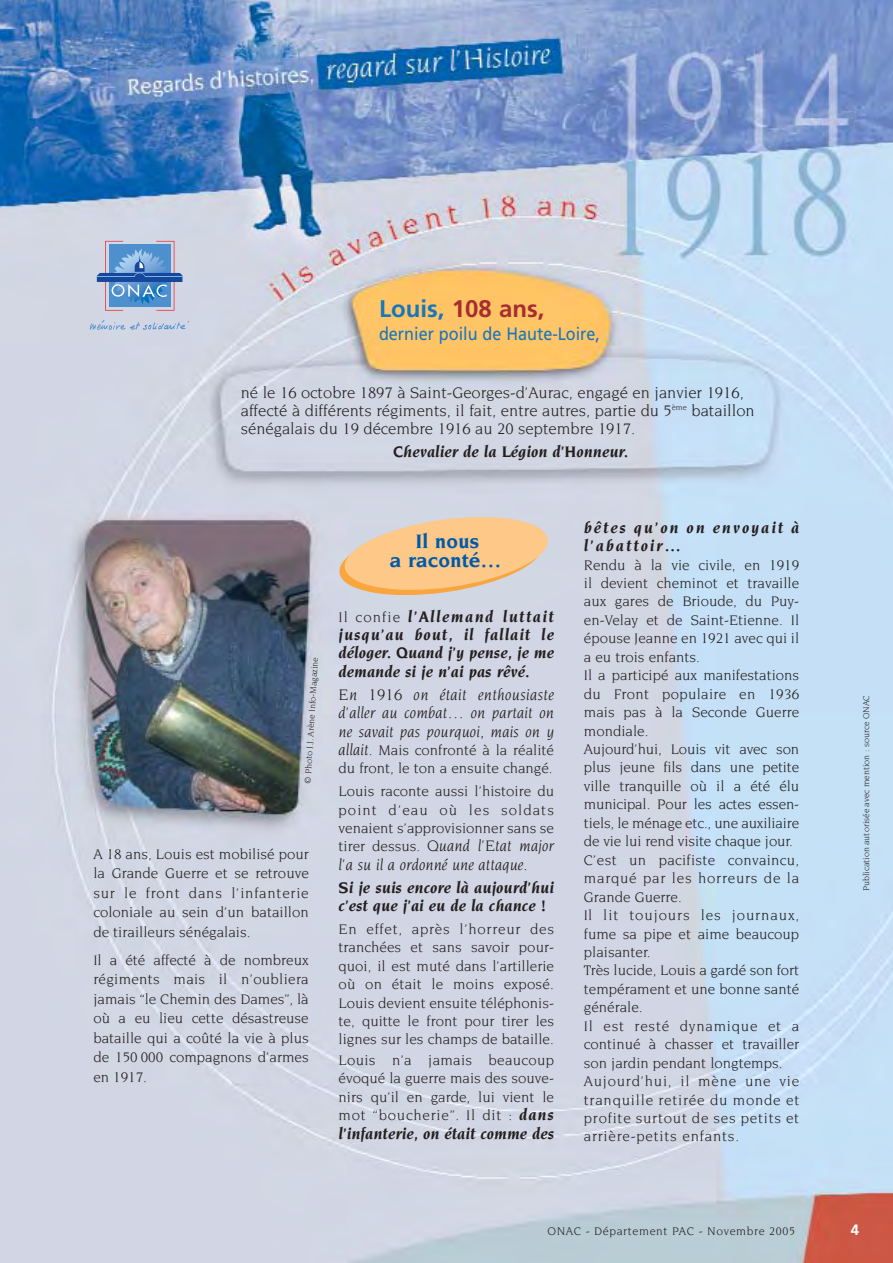
<style>
.page{position:relative;width:893px;height:1263px;background:#fff}
.page>*{position:absolute;margin:0;border:0;box-sizing:border-box;transform-origin:0 0}
.t1{font:700 24px "Frutiger";color:#a72c31}
.t2{font:700 21px/19.5px "Novarese";color:#005aaa;text-align:center}
.t3{font:18px "Frutiger";color:#1776bd;scale:.9 1}
.t4{font:italic 700 16.5px/18.5px "Novarese";color:#231f20;text-align:justify}
.t5{font:16.5px/18px "Novarese";color:#231f20}
.t6{font:italic 16.5px/18.5px "Novarese";color:#231f20;text-align:justify}
.t7{font:italic 700 16.5px/18.5px "Novarese";letter-spacing:.11em;color:#231f20}
.t8{font:15px/18.5px "Novarese";color:#231f20;text-align:justify}
.t9{font:700 15px "Frutiger";color:#fff}
.t10{font:12px "Novarese";letter-spacing:.05em;color:#231f20}
.t11{font:9px "Novarese";color:#231f20}
.s1{color:#1776bd}
.s2{font-weight:400;font-style:normal;font-size:15px}
.s3{font-style:italic;font-size:16.5px}
.s4{font-style:italic}
.s5{font-style:normal;font-size:15px}
.s6{font-weight:700;font-style:italic;font-size:16.5px}
</style>
<div class="page">
<img style="left:0;top:0;width:893px;height:1263px">
<svg style="left:337px;top:512px;width:213px;height:88px;background:#edcba5"></svg>
<svg style="left:90px;top:320px;width:98px;height:10px"></svg>
<svg style="left:97px;top:241px;width:85px;height:70px;background:#7ca0cd"></svg>
<hr style="left:97px;top:276px;width:37px;height:1px;background:#77b6e4">
<hr style="left:145px;top:276px;width:37px;height:1px;background:#77b6e4">
<h1 class="t1" style="left:379px;top:299px;width:167px"><span class="s1">Louis,</span> 108 ans,</h1>
<p class="t3" style="left:379px;top:326px;width:247px">dernier poilu de Haute-Loire,</p>
<p class="t5" style="left:241px;top:385px;width:515px">né le 16 octobre 1897 à Saint-Georges-d’Aurac, engagé en janvier 1916, affecté à différents régiments, il fait, entre autres, partie du 5<sup>ème</sup> bataillon sénégalais du 19 décembre 1916 au 20 septembre 1917.</p>
<p class="t4" style="left:393px;top:443px;width:237px">Chevalier de la Légion d’Honneur.</p>
<p class="t11" style="left:304px;top:783px;width:128px;rotate:-87deg">© Photo J.J. Arène Info-Magazine</p>
<p class="t8" style="left:93px;top:845px;width:217px;line-height:19.5px">A 18 ans, Louis est mobilisé pour la Grande Guerre et se retrouve sur le front dans l’infanterie coloniale au sein d’un bataillon de tirailleurs sénégalais.</p>
<p class="t8" style="left:93px;top:951px;width:217px;line-height:19.5px">Il a été affecté à de nombreux régiments mais il n’oubliera jamais “le Chemin des Dames”, là où a eu lieu cette désastreuse bataille qui a coûté la vie à plus de 150 000 compagnons d’armes en 1917.</p>
<h2 class="t2" style="left:390px;top:532px;width:113px">Il nous<br>a raconté…</h2>
<p class="t4" style="left:339px;top:608px;width:217px"><span class="s2">Il confie</span> l’Allemand luttait jusqu’au bout, il fallait le déloger. Quand j’y pense, je me demande si je n’ai pas rêvé.</p>
<p class="t6" style="left:339px;top:686px;width:217px">En 1916 on était enthousiaste d’aller au combat… on partait on ne savait pas pourquoi, mais on y</p>
<p class="t8" style="left:339px;top:742px;width:217px"><span class="s3">allait</span><span class="s4">.</span> Mais confronté à la réalité du front, le ton a ensuite changé.</p>
<p class="t8" style="left:339px;top:783px;width:217px">Louis raconte aussi l’histoire du point d’eau où les soldats venaient s’approvisionner sans se</p>
<p class="t6" style="left:339px;top:838px;width:217px"><span class="s5">tirer dessus.</span> Quand l’Etat major l’a su il a ordonné une attaque.</p>
<p class="t4" style="left:339px;top:879px;width:217px">Si je suis encore là aujourd’hui c’est que j’ai eu de la chance !</p>
<p class="t8" style="left:339px;top:921px;width:217px">En effet, après l’horreur des tranchées et sans savoir pour&shy;quoi, il est muté dans l’artillerie où on était le moins exposé.<br>Louis devient ensuite téléphonis&shy;te, quitte le front pour tirer les lignes sur les champs de bataille.</p>
<p class="t8" style="left:339px;top:1052px;width:217px">Louis n’a jamais beaucoup évoqué la guerre mais des souve&shy;nirs qu’il en garde, lui vient le mot “boucherie”. Il dit : <span class="s6">dans</span></p>
<p class="t4" style="left:339px;top:1125px;width:217px">l’infanterie, on était comme des</p>
<p class="t7" style="left:584px;top:519px;width:217px">bêtes qu’on on envoyait à l’abattoir…</p>
<p class="t8" style="left:584px;top:556px;width:217px;text-align:left">Rendu à la vie civile, en 1919 il devient cheminot et travaille aux gares de Brioude, du Puy&shy;en-Velay et de Saint-Etienne. Il épouse Jeanne en 1921 avec qui il a eu trois enfants.<br>Il a participé aux manifestations du Front populaire en 1936 mais pas à la Seconde Guerre mondiale.<br>Aujourd’hui, Louis vit avec son plus jeune fils dans une petite ville tranquille où il a été élu municipal. Pour les actes essen&shy;tiels, le ménage etc., une auxiliaire de vie lui rend visite chaque jour.<br>C’est un pacifiste convaincu, marqué par les horreurs de la<br>Grande Guerre.<br>Il lit toujours les journaux, fume sa pipe et aime beaucoup plaisanter.<br>Très lucide, Louis a gardé son fort tempérament et une bonne santé générale.<br>Il est resté dynamique et a continué à chasser et travailler son jardin pendant longtemps.<br>Aujourd’hui, il mène une vie tranquille retirée du monde et profite surtout de ses petits et arrière-petits enfants.</p>
<p class="t11" style="left:862px;top:891px;width:198px;rotate:-90deg">Publication autorisée avec mention : source ONAC</p>
<p class="t10" style="left:547px;top:1226px;width:249px">ONAC - Département PAC - Novembre 2005</p>
<p class="t9" style="left:851px;top:1224px;width:10px">4</p>
</div>
